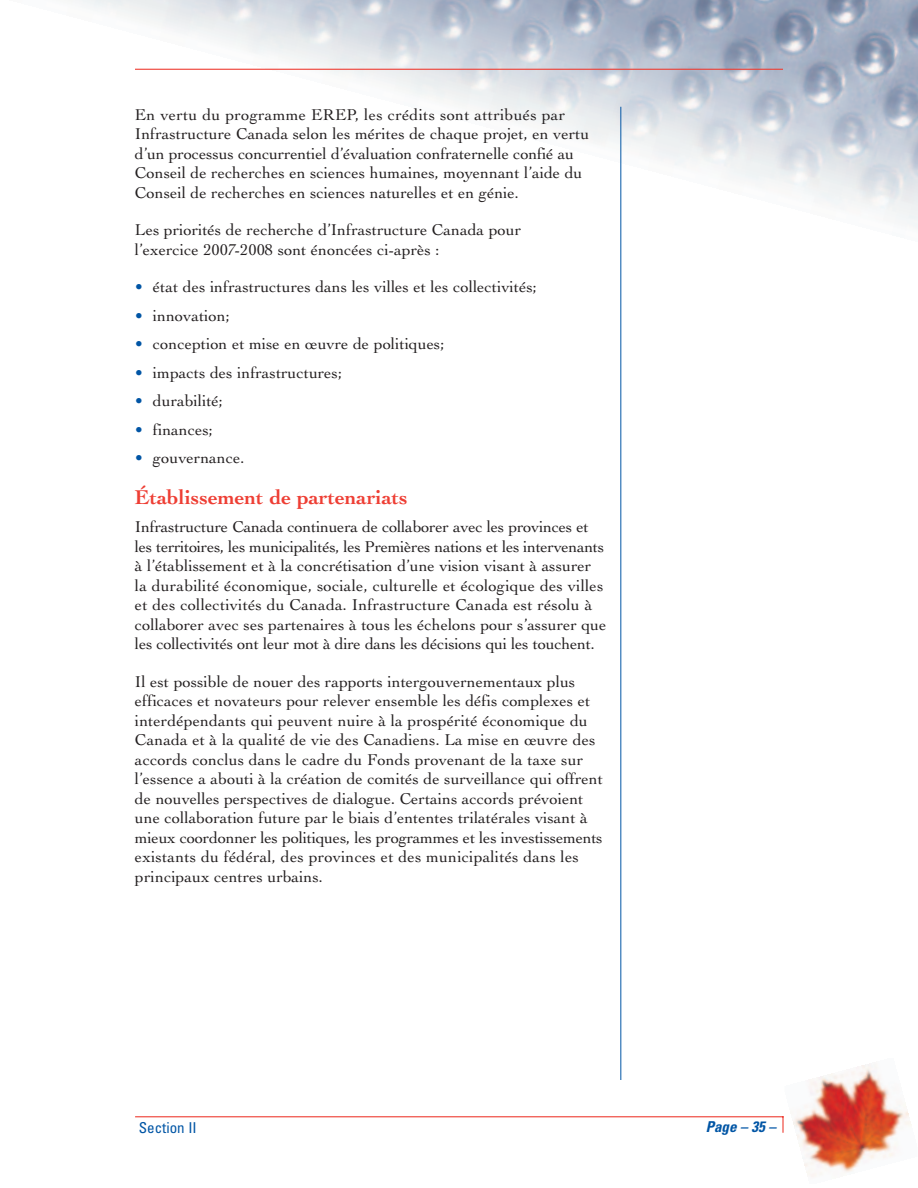
<style>
.page{position:relative;width:918px;height:1188px;background:#fff}
.page>*{position:absolute;margin:0;border:0;box-sizing:border-box;transform-origin:0 0}
.t1{font:700 21px "Cochin";color:#ee3e34}
.t2{font:16.5px/19.5px "Cochin";color:#231f20}
.t3{font:condensed 15px "Univers";color:#0155a5}
.t4{font:italic 700 condensed 15px "Univers";color:#0155a5}
.s1{color:#0155a5}
</style>
<div class="page">
<img style="left:75px;top:0;width:843px;height:254px">
<hr style="left:135px;top:1116px;width:649px;height:1px;background:#ee3e34">
<svg style="left:782px;top:1116px;width:2px;height:17px"></svg>
<hr style="left:135px;top:69px;width:648px;height:1px;background:#ee3e34">
<hr style="left:620px;top:107px;width:1px;height:973px;background:#0155a5">
<img style="left:793px;top:1063px;width:119px;height:114px">
<p class="t2" style="left:135px;top:106px;width:456px">En vertu du programme EREP, les crédits sont attribués par Infrastructure Canada selon les mérites de chaque projet, en vertu d’un processus concurrentiel d’évaluation confraternelle confié au Conseil de recherches en sciences humaines, moyennant l’aide du Conseil de recherches en sciences naturelles et en génie.</p>
<p class="t2" style="left:135px;top:222px;width:388px">Les priorités de recherche d’Infrastructure Canada pour l’exercice 2007-2008 sont énoncées ci-après :</p>
<p class="t2" style="left:135px;top:279px;width:403px"><span class="s1">•</span> état des infrastructures dans les villes et les collectivités;</p>
<p class="t2" style="left:135px;top:307px;width:96px"><span class="s1">•</span> innovation;</p>
<p class="t2" style="left:135px;top:336px;width:311px"><span class="s1">•</span> conception et mise en œuvre de politiques;</p>
<p class="t2" style="left:135px;top:364px;width:209px"><span class="s1">•</span> impacts des infrastructures;</p>
<p class="t2" style="left:135px;top:393px;width:90px"><span class="s1">•</span> durabilité;</p>
<p class="t2" style="left:135px;top:421px;width:80px"><span class="s1">•</span> finances;</p>
<p class="t2" style="left:135px;top:450px;width:111px"><span class="s1">•</span> gouvernance.</p>
<p class="t1" style="left:135px;top:489px;width:274px">Établissement de partenariats</p>
<p class="t2" style="left:135px;top:519px;width:473px">Infrastructure Canada continuera de collaborer avec les provinces et les territoires, les municipalités, les Premières nations et les intervenants à l’établissement et à la concrétisation d’une vision visant à assurer la durabilité économique, sociale, culturelle et écologique des villes et des collectivités du Canada. Infrastructure Canada est résolu à collaborer avec ses partenaires à tous les échelons pour s’assurer que les collectivités ont leur mot à dire dans les décisions qui les touchent.</p>
<p class="t2" style="left:135px;top:673px;width:469px">Il est possible de nouer des rapports intergouvernementaux plus efficaces et novateurs pour relever ensemble les défis complexes et interdépendants qui peuvent nuire à la prospérité économique du Canada et à la qualité de vie des Canadiens. La mise en œuvre des accords conclus dans le cadre du Fonds provenant de la taxe sur l’essence a abouti à la création de comités de surveillance qui offrent de nouvelles perspectives de dialogue. Certains accords prévoient une collaboration future par le biais d’ententes trilatérales visant à mieux coordonner les politiques, les programmes et les investissements existants du fédéral, des provinces et des municipalités dans les principaux centres urbains.</p>
<p class="t3" style="left:139px;top:1123px;width:59px">Section II</p>
<p class="t4" style="left:706px;top:1122px;width:75px">Page – 35 –</p>
</div>
